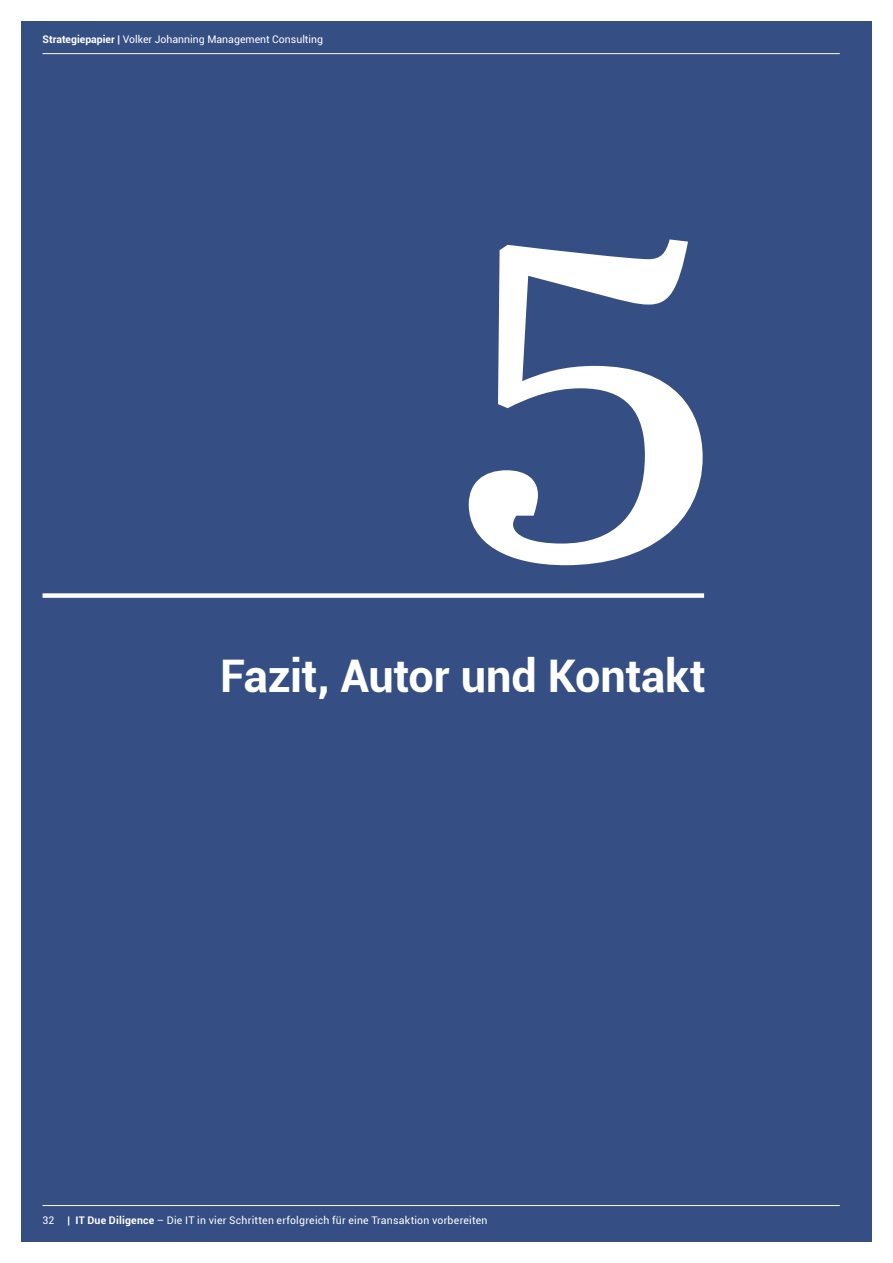
<style>
.page{position:relative;width:893px;height:1263px;background:#fff}
.page>*{position:absolute;margin:0;border:0;box-sizing:border-box;transform-origin:0 0}
.t1{font:450px "Abril Titling";color:#fff;scale:1.2 1}
.t2{font:700 45px "Roboto";letter-spacing:-.005em;color:#fff}
.t3{font:10.5px "Roboto";letter-spacing:.02em;color:#fff}
.t4{font:10.5px "Roboto";color:#fff}
.s1{font-weight:700}
</style>
<div class="page">
<div style="left:21px;top:21px;width:851px;height:1221px;background:#354e84"></div>
<hr style="left:43px;top:1205px;width:797px;height:1px;background:#fff">
<hr style="left:43px;top:53px;width:797px;height:1px;background:#fff">
<div style="left:43px;top:593px;width:661px;height:5px;background:#fff"></div>
<p class="t4" style="left:43px;top:31px;width:282px"><span class="s1">Strategiepapier |</span> Volker Johanning Management Consulting</p>
<h1 class="t1" style="left:455px;top:76px;width:230px">5</h1>
<h2 class="t2" style="left:220px;top:644px;width:487px">Fazit, Autor und Kontakt</h2>
<p class="t3" style="left:43px;top:1213px;width:446px">32 <span class="s1">| IT Due Diligence</span> – Die IT in vier Schritten erfolgreich für eine Transaktion vorbereiten</p>
</div>
